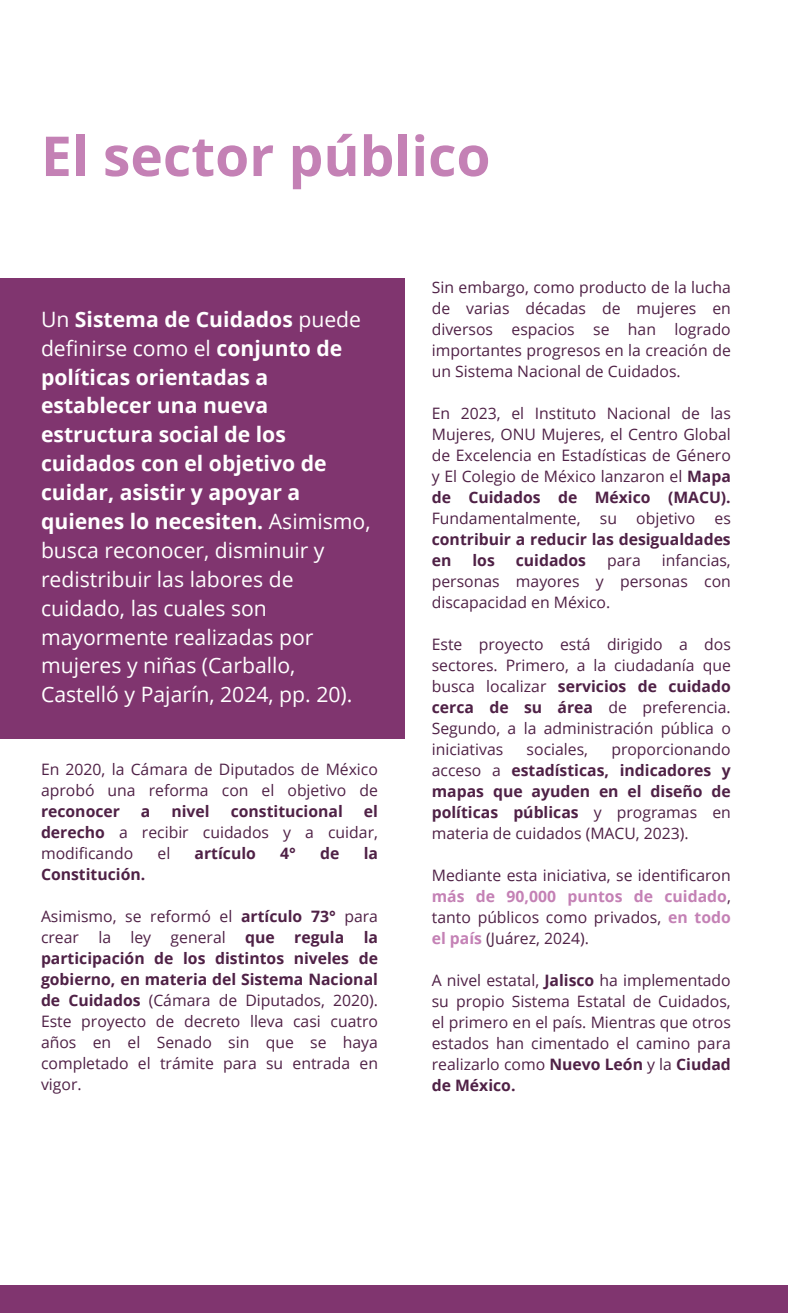
<style>
.page{position:relative;width:788px;height:1313px;background:#fff}
.page>*{position:absolute;margin:0;border:0;box-sizing:border-box;transform-origin:0 0}
.t1{font:700 55.12px "Open Sans";color:#c481b5}
.t2{font:21.18px/28.9px "Open Sans";color:#fff}
.t3{font:15.75px/21px "Open Sans";color:#4f2146;text-align:justify}
.t4{font:700 15.75px/21px "Open Sans";color:#4f2146;text-align:justify}
.s1{font-weight:700}
.s2{font-weight:400}
.s3{font-weight:700;color:#c481b5}
</style>
<div class="page">
<div style="left:0;top:278px;width:405px;height:460px;background:#80356f"></div>
<div style="left:0;top:1285px;width:788px;height:27px;background:#80356f"></div>
<p class="t1" style="left:41px;top:117px;width:451px">El sector público</p>
<p class="t2" style="left:41px;top:304px;width:331px">Un <span class="s1">Sistema de Cuidados</span> puede definirse como el <span class="s1">conjunto de políticas orientadas a establecer una nueva estructura social de los cuidados con el objetivo de cuidar, asistir y apoyar a quienes lo necesiten.</span> Asimismo, busca reconocer, disminuir y redistribuir las labores de cuidado, las cuales son mayormente realizadas por mujeres y niñas (Carballo,<br>Castelló y Pajarín, 2024, pp. 20).</p>
<p class="t3" style="left:41px;top:758px;width:338px">En 2020, la Cámara de Diputados de México aprobó una reforma con el objetivo de <span class="s1">reconocer</span></p>
<p class="t3" style="left:41px;top:800px;width:338px;text-indent:323px"><span class="s1">el derecho</span> a recibir cuidados y a cuidar, modificando</p>
<p class="t4" style="left:141px;top:800px;width:11px">a</p>
<p class="t4" style="left:171px;top:800px;width:40px">nivel</p>
<p class="t4" style="left:231px;top:800px;width:114px">constitucional</p>
<p class="t3" style="left:157px;top:842px;width:14px">el</p>
<p class="t4" style="left:194px;top:842px;width:63px">artículo</p>
<p class="t4" style="left:280px;top:842px;width:17px">4°</p>
<p class="t4" style="left:320px;top:842px;width:21px">de</p>
<p class="t4" style="left:363px;top:842px;width:16px">la</p>
<p class="t4" style="left:41px;top:863px;width:106px">Constitución.</p>
<p class="t3" style="left:41px;top:905px;width:338px">Asimismo, se reformó el <span class="s1">artículo 73°</span> para crear la ley general <span class="s1">que regula la participación de los distintos niveles de gobierno, en materia del Sistema Nacional de Cuidados</span> (Cámara de Diputados, 2020).<br>Este proyecto de decreto lleva casi cuatro años en el Senado sin que se haya completado el trámite para su entrada en vigor.</p>
<h1 class="t3" style="left:432px;top:276px;width:300px">Sin embargo, como producto de la lucha de varias décadas de mujeres en diversos espacios se han logrado importantes progresos en la creación de un Sistema Nacional de Cuidados.</h1>
<h2 class="t3" style="left:432px;top:402px;width:300px">En 2023, el Instituto Nacional de las Mujeres, ONU Mujeres, el Centro Global de Excelencia en Estadísticas de Género y El Colegio de México lanzaron el <span class="s1">Mapa de Cuidados de México (MACU).<br></span>Fundamentalmente, su objetivo es <span class="s1">contribuir a reducir las desigualdades en</span></h2>
<h2 class="t3" style="left:432px;top:549px;width:300px;text-indent:230px">infancias, personas mayores y personas con discapacidad en México.</h2>
<p class="t3" style="left:432px;top:633px;width:300px">Este proyecto está dirigido a dos sectores. Primero, a la ciudadanía que busca localizar <span class="s1">servicios de cuidado cerca de su área</span> de preferencia.<br>Segundo, a la administración pública o iniciativas</p>
<h2 class="t4" style="left:472px;top:549px;width:24px">los</h2>
<h2 class="t4" style="left:516px;top:549px;width:72px">cuidados</h2>
<h2 class="t3" style="left:607px;top:549px;width:35px">para</h2>
<p class="t4" style="left:432px;top:738px;width:300px;text-indent:179px"><span class="s2">proporcionando acceso a</span> estadísticas, indicadores y mapas que ayuden en el diseño de políticas públicas <span class="s2">y programas en materia de cuidados (MACU, 2023).</span></p>
<p class="t3" style="left:432px;top:864px;width:300px">Mediante esta iniciativa, se identificaron <span class="s3">más de 90,000 puntos de cuidado</span>, tanto públicos como privados, <span class="s3">en todo el país</span> (Juárez, 2024).</p>
<p class="t3" style="left:432px;top:969px;width:300px">A nivel estatal, <span class="s1">Jalisco</span> ha implementado su propio Sistema Estatal de Cuidados, el primero en el país. Mientras que otros estados han cimentado el camino para realizarlo como <span class="s1">Nuevo León</span> y la <span class="s1">Ciudad de México.</span></p>
<p class="t3" style="left:526px;top:738px;width:63px">sociales,</p>
</div>
